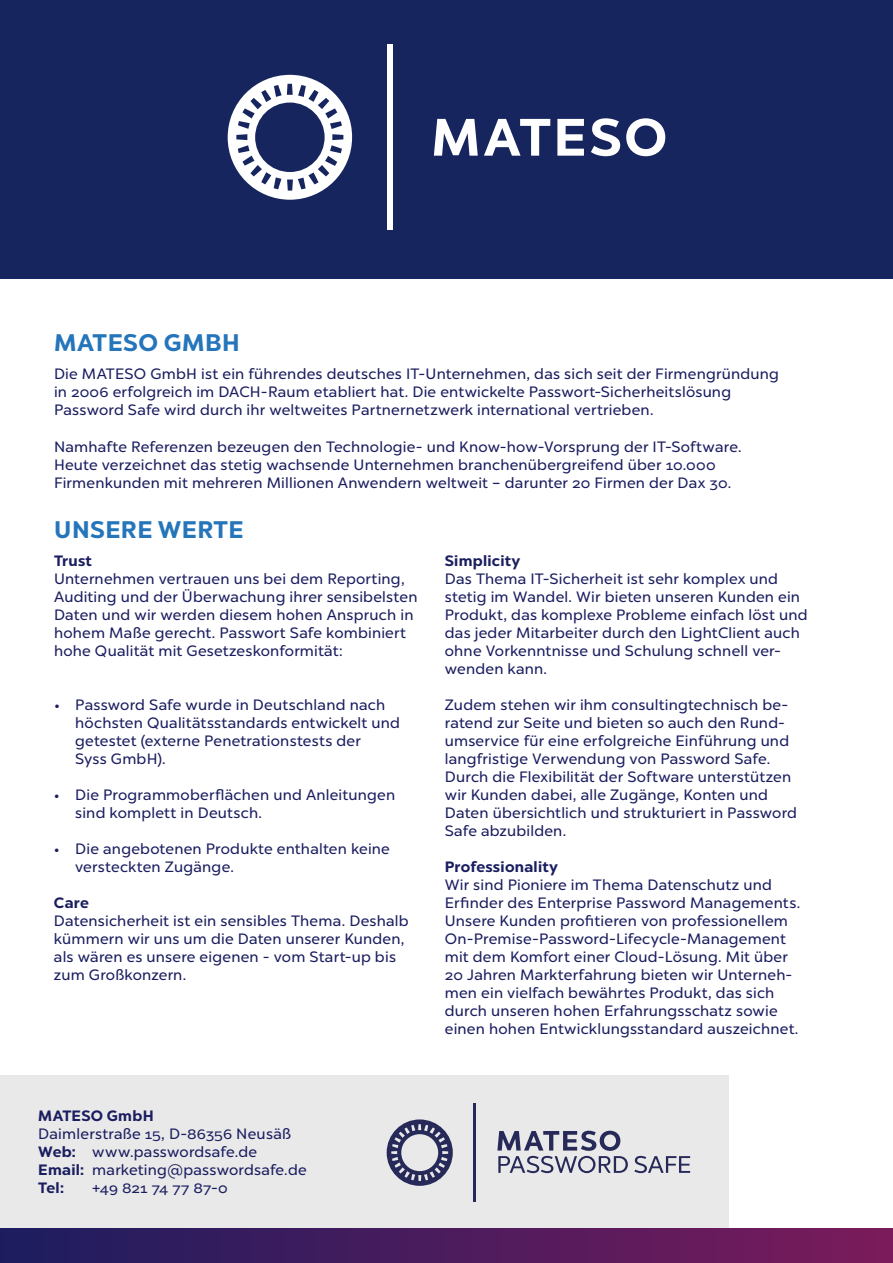
<style>
.page{position:relative;width:893px;height:1263px;background:#fff}
.page>*{position:absolute;margin:0;border:0;box-sizing:border-box;transform-origin:0 0}
.t1{font:700 24px "Chronica Pro";letter-spacing:.02em;color:#2575bb}
.t2{font:15px/18px "Chronica Pro";letter-spacing:.015em;color:#1a1d5f}
.t3{font:700 15px "Chronica Pro";letter-spacing:.02em;color:#1a1d5f}
.s1{font-weight:700}
</style>
<div class="page">
<div style="left:0;top:0;width:893px;height:279px;background:#17255f"></div>
<svg style="left:228px;top:75px;width:124px;height:125px"></svg>
<svg style="left:434px;top:119px;width:44px;height:37px"></svg>
<svg style="left:484px;top:119px;width:66px;height:37px"></svg>
<svg style="left:557px;top:119px;width:27px;height:37px"></svg>
<svg style="left:591px;top:118px;width:29px;height:38px"></svg>
<svg style="left:626px;top:118px;width:39px;height:38px"></svg>
<div style="left:388px;top:44px;width:5px;height:186px;background:#fff"></div>
<div style="left:0;top:1229px;width:893px;height:34px;background:linear-gradient(to right,#1c1d5f,#7b1b5b)"></div>
<div style="left:0;top:1075px;width:728px;height:153px;background:#e9e9e9"></div>
<svg style="left:387px;top:1119px;width:66px;height:67px"></svg>
<svg style="left:497px;top:1131px;width:131px;height:42px"></svg>
<svg style="left:634px;top:1156px;width:56px;height:17px"></svg>
<hr style="left:473px;top:1103px;width:3px;height:99px;background:#272a59">
<h1 class="t1" style="left:54px;top:327px;width:187px">MATESO GMBH</h1>
<p class="t2" style="left:54px;top:365px;width:726px">Die MATESO GmbH ist ein führendes deutsches IT-Unternehmen, das sich seit der Firmengründung in 2006 erfolgreich im DACH-Raum etabliert hat. Die entwickelte Passwort-Sicherheitslösung<br>Password Safe wird durch ihr weltweites Partnernetzwerk international vertrieben.</p>
<p class="t2" style="left:54px;top:437px;width:689px">Namhafte Referenzen bezeugen den Technologie- und Know-how-Vorsprung der IT-Software.<br>Heute verzeichnet das stetig wachsende Unternehmen branchenübergreifend über 10.000<br>Firmenkunden mit mehreren Millionen Anwendern weltweit – darunter 20 Firmen der Dax 30.</p>
<h1 class="t1" style="left:54px;top:514px;width:191px">UNSERE WERTE</h1>
<p class="t3" style="left:54px;top:552px;width:39px">Trust</p>
<p class="t2" style="left:54px;top:570px;width:365px">Unternehmen vertrauen uns bei dem Reporting, Auditing und der Überwachung ihrer sensibelsten Daten und wir werden diesem hohen Anspruch in hohem Maße gerecht. Passwort Safe kombiniert hohe Qualität mit Gesetzeskonformität:</p>
<p class="t2" style="left:75px;top:696px;width:326px;text-indent:-21px">• Password Safe wurde in Deutschland nach höchsten Qualitätsstandards entwickelt und getestet (externe Penetrationstests der<br>Syss GmbH).</p>
<p class="t2" style="left:75px;top:786px;width:321px;text-indent:-21px">• Die Programmoberflächen und Anleitungen sind komplett in Deutsch.</p>
<p class="t2" style="left:75px;top:840px;width:316px;text-indent:-21px">• Die angebotenen Produkte enthalten keine versteckten Zugänge.</p>
<p class="t3" style="left:54px;top:894px;width:36px">Care</p>
<p class="t2" style="left:54px;top:912px;width:356px">Datensicherheit ist ein sensibles Thema. Deshalb kümmern wir uns um die Daten unserer Kunden, als wären es unsere eigenen - vom Start-up bis zum Großkonzern.</p>
<p class="t3" style="left:445px;top:552px;width:77px">Simplicity</p>
<p class="t2" style="left:445px;top:570px;width:364px">Das Thema IT-Sicherheit ist sehr komplex und stetig im Wandel. Wir bieten unseren Kunden ein Produkt, das komplexe Probleme einfach löst und das jeder Mitarbeiter durch den LightClient auch ohne Vorkenntnisse und Schulung schnell ver&shy;wenden kann.</p>
<p class="t2" style="left:445px;top:696px;width:354px">Zudem stehen wir ihm consultingtechnisch be&shy;ratend zur Seite und bieten so auch den Rund&shy;umservice für eine erfolgreiche Einführung und langfristige Verwendung von Password Safe.<br>Durch die Flexibilität der Software unterstützen wir Kunden dabei, alle Zugänge, Konten und Daten übersichtlich und strukturiert in Password Safe abzubilden.</p>
<p class="t3" style="left:445px;top:858px;width:115px">Professionality</p>
<p class="t2" style="left:445px;top:876px;width:357px">Wir sind Pioniere im Thema Datenschutz und Erfinder des Enterprise Password Managements.<br>Unsere Kunden profitieren von professionellem On-Premise-Password-Lifecycle-Management mit dem Komfort einer Cloud-Lösung. Mit über 20 Jahren Markterfahrung bieten wir Unterneh&shy;men ein vielfach bewährtes Produkt, das sich durch unseren hohen Erfahrungsschatz sowie einen hohen Entwicklungsstandard auszeichnet.</p>
<p class="t3" style="left:38px;top:1107px;width:117px">MATESO GmbH</p>
<p class="t2" style="left:38px;top:1125px;width:270px">Daimlerstraße 15, D-86356 Neusäß<br><span class="s1">Web:</span> www.passwordsafe.de<br><span class="s1">Email:</span> marketing@passwordsafe.de<br><span class="s1">Tel:</span></p>
<p class="t2" style="left:92px;top:1179px;width:137px">+49 821 74 77 87-0</p>
</div>
